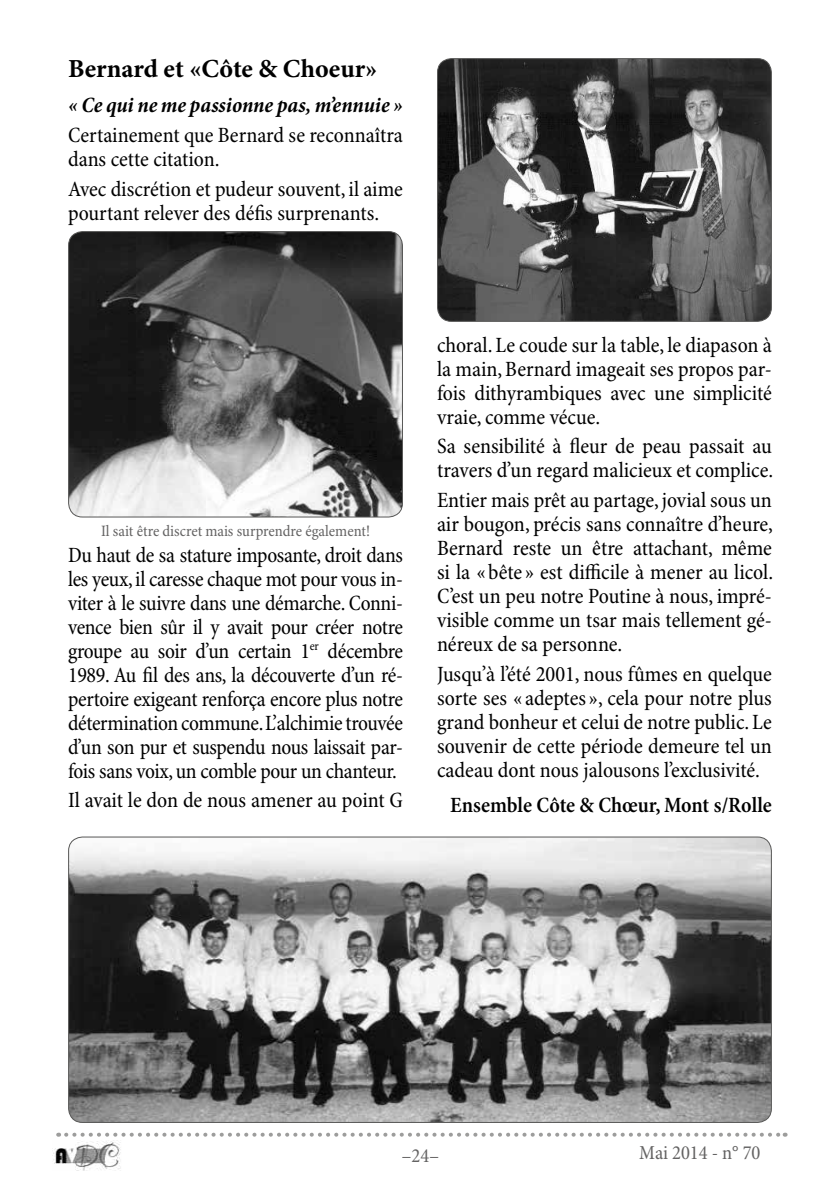
<style>
.page{position:relative;width:840px;height:1191px;background:#fff}
.page>*{position:absolute;margin:0;border:0;box-sizing:border-box;transform-origin:0 0}
.t1{font:700 26px "Minion Pro";letter-spacing:.01em;color:#000}
.t2{font:condensed 22px/24px "Minion Pro";letter-spacing:-.005em;color:#000;text-align:justify}
.t3{font:italic 700 condensed 22px "Minion Pro";letter-spacing:-.005em;color:#000}
.t4{font:600 condensed 22px "Minion Pro";color:#000}
.t5{font:condensed 20px "Minion Pro";color:#646363}
.t6{font:condensed 16px "Minion Pro";color:#646363}
</style>
<div class="page">
<svg style="left:66px;top:1132px;width:719px;height:4px"></svg>
<img style="left:52px;top:1140px;width:69px;height:30px">
<img style="left:69px;top:837px;width:702px;height:285px">
<img style="left:437px;top:59px;width:334px;height:262px">
<div style="left:437px;top:58px;width:334px;height:264px;border:1px solid #575756;border-radius:14px"></div>
<img style="left:69px;top:232px;width:333px;height:285px">
<div style="left:68px;top:231px;width:335px;height:286px;border:1px solid #575756;border-radius:14px"></div>
<p class="t1" style="left:68px;top:50px;width:310px">Bernard et «Côte &amp; Choeur»</p>
<p class="t3" style="left:68px;top:90px;width:336px">« Ce qui ne me passionne pas, m’ennuie »</p>
<p class="t2" style="left:68px;top:124px;width:336px">Certainement que Bernard se reconnaîtra dans cette citation.</p>
<p class="t2" style="left:68px;top:178px;width:336px">Avec discrétion et pudeur souvent, il aime pourtant relever des défis surprenants.</p>
<p class="t6" style="left:101px;top:521px;width:270px">Il sait être discret mais surprendre également!</p>
<p class="t2" style="left:68px;top:543px;width:336px">Du haut de sa stature imposante, droit dans les yeux, il caresse chaque mot pour vous in&shy;viter à le suivre dans une démarche. Conni&shy;vence bien sûr il y avait pour créer notre groupe au soir d’un certain 1<sup>er</sup> décembre 1989. Au fil des ans, la découverte d’un ré&shy;pertoire exigeant renforça encore plus notre détermination commune. L’alchimie trouvée d’un son pur et suspendu nous laissait par&shy;fois sans voix, un comble pour un chanteur.</p>
<p class="t2" style="left:68px;top:789px;width:336px">Il avait le don de nous amener au point G</p>
<p class="t2" style="left:437px;top:333px;width:336px">choral. Le coude sur la table, le diapason à la main, Bernard imageait ses propos par&shy;fois dithyrambiques avec une simplicité vraie, comme vécue.</p>
<p class="t2" style="left:437px;top:435px;width:337px">Sa sensibilité à fleur de peau passait au travers d’un regard malicieux et complice.</p>
<p class="t2" style="left:437px;top:489px;width:337px">Entier mais prêt au partage, jovial sous un air bougon, précis sans connaître d’heure, Bernard reste un être attachant, même si la « bête » est difficile à mener au licol.<br>C’est un peu notre Poutine à nous, impré&shy;visible comme un tsar mais tellement gé&shy;néreux de sa personne.</p>
<p class="t2" style="left:437px;top:662px;width:336px">Jusqu’à l’été 2001, nous fûmes en quelque sorte ses « adeptes », cela pour notre plus grand bonheur et celui de notre public. Le souvenir de cette période demeure tel un cadeau dont nous jalousons l’exclusivité.</p>
<p class="t4" style="left:450px;top:792px;width:323px">Ensemble Côte &amp; Chœur, Mont s/Rolle</p>
<p class="t5" style="left:401px;top:1143px;width:40px">–24–</p>
<p class="t5" style="left:639px;top:1140px;width:123px">Mai 2014 - n° 70</p>
</div>
